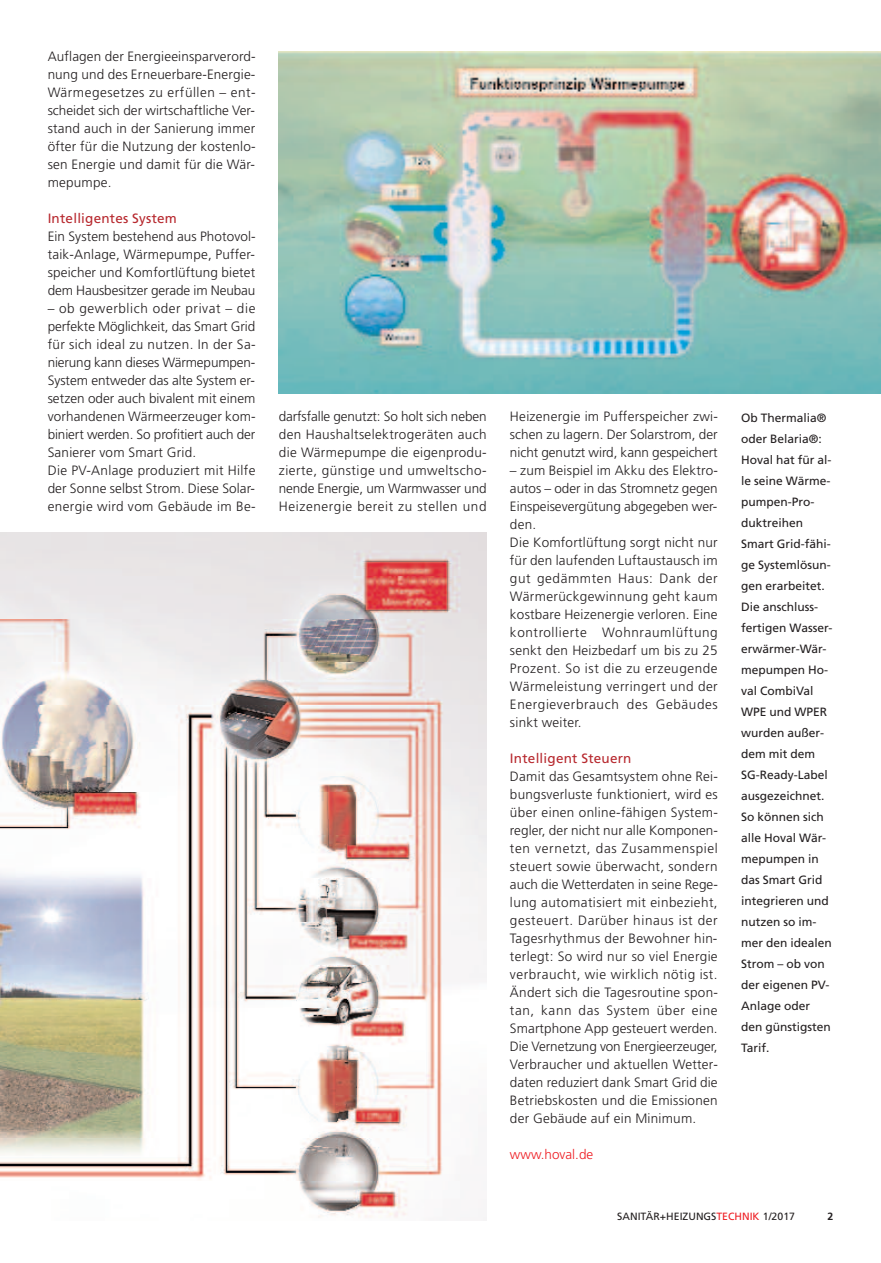
<style>
.page{position:relative;width:881px;height:1263px;background:#fff}
.page>*{position:absolute;margin:0;border:0;box-sizing:border-box;transform-origin:0 0}
.t1{font:300 13.5px/18px "Frutiger LT Std";letter-spacing:.015em;color:#231f20;text-align:justify}
.t2{font:13.5px "Frutiger LT Std";letter-spacing:.015em;color:#b7282e}
.t3{font:300 13.5px "Frutiger LT Std";color:#ee1d23}
.t4{font:12px/21px "Frutiger LT Std";color:#231f20}
.t5{font:10.5px "Frutiger LT Std";color:#231f20}
.t6{font:700 10.5px "Frutiger LT Std";color:#231f20}
.s1{color:#ee1d23}
</style>
<div class="page">
<img style="left:0;top:533px;width:486px;height:687px">
<img style="left:279px;top:51px;width:601px;height:342px">
<p class="t1" style="left:48px;top:48px;width:209px">Auflagen der Energieeinsparverord&shy;nung und des Erneuerbare-Energie-Wärmegesetzes zu erfüllen – ent&shy;scheidet sich der wirtschaftliche Ver&shy;stand auch in der Sanierung immer öfter für die Nutzung der kostenlo&shy;sen Energie und damit für die Wär&shy;mepumpe.</p>
<p class="t2" style="left:48px;top:213px;width:131px">Intelligentes System</p>
<p class="t1" style="left:48px;top:228px;width:209px">Ein System bestehend aus Photovol&shy;taik-Anlage, Wärmepumpe, Puffer&shy;speicher und Komfortlüftung bietet dem Hausbesitzer gerade im Neubau</p>
<p class="t1" style="left:48px;top:300px;width:209px;text-align:left">– ob gewerblich oder privat – die perfekte Möglichkeit, das Smart Grid für sich ideal zu nutzen. In der Sa&shy;nierung kann dieses Wärmepumpen-System entweder das alte System er&shy;setzen oder auch bivalent mit einem vorhandenen Wärmeerzeuger kom&shy;biniert werden. So profitiert auch der Sanierer vom Smart Grid.<br>Die PV-Anlage produziert mit Hilfe der Sonne selbst Strom. Diese Solar&shy;energie wird vom Gebäude im Be-</p>
<p class="t1" style="left:279px;top:408px;width:209px">darfsfalle genutzt: So holt sich neben den Haushaltselektrogeräten auch die Wärmepumpe die eigenprodu&shy;zierte, günstige und umweltscho&shy;nende Energie, um Warmwasser und Heizenergie bereit zu stellen und</p>
<p class="t1" style="left:510px;top:408px;width:209px">Heizenergie im Pufferspeicher zwi&shy;schen zu lagern. Der Solarstrom, der nicht genutzt wird, kann gespeichert</p>
<p class="t1" style="left:510px;top:462px;width:209px;text-align:left">– zum Beispiel im Akku des Elektro&shy;autos – oder in das Stromnetz gegen<br>Einspeisevergütung abgegeben wer&shy;den.<br>Die Komfortlüftung sorgt nicht nur für den laufenden Luftaustausch im gut gedämmten Haus: Dank der<br>Wärmerückgewinnung geht kaum kostbare Heizenergie verloren. Eine kontrollierte Wohnraumlüftung senkt den Heizbedarf um bis zu 25<br>Prozent. So ist die zu erzeugende<br>Wärmeleistung verringert und der<br>Energieverbrauch des Gebäudes sinkt weiter.</p>
<p class="t2" style="left:510px;top:753px;width:123px">Intelligent Steuern</p>
<p class="t1" style="left:510px;top:768px;width:209px">Damit das Gesamtsystem ohne Rei&shy;bungsverluste funktioniert, wird es über einen online-fähigen System&shy;regler, der nicht nur alle Komponen&shy;ten vernetzt, das Zusammenspiel steuert sowie überwacht, sondern auch die Wetterdaten in seine Rege&shy;lung automatisiert mit einbezieht, gesteuert. Darüber hinaus ist der Tagesrhythmus der Bewohner hin&shy;terlegt: So wird nur so viel Energie verbraucht, wie wirklich nötig ist.<br>Ändert sich die Tagesroutine spon&shy;tan, kann das System über eine Smartphone App gesteuert werden.<br>Die Vernetzung von Energieerzeuger, Verbraucher und aktuellen Wetter&shy;daten reduziert dank Smart Grid die Betriebskosten und die Emissionen der Gebäude auf ein Minimum.</p>
<p class="t3" style="left:510px;top:1149px;width:85px">www.hoval.de</p>
<p class="t4" style="left:740px;top:408px;width:93px">Ob Thermalia® oder Belaria®:<br>Hoval hat für al&shy;le seine Wärme&shy;pumpen-Pro&shy;duktreihen<br>Smart Grid-fähi&shy;ge Systemlösun&shy;gen erarbeitet.<br>Die anschluss&shy;fertigen Wasser&shy;erwärmer-Wär&shy;mepumpen Ho&shy;val CombiVal<br>WPE und WPER wurden außer&shy;dem mit dem<br>SG-Ready-Label ausgezeichnet.<br>So können sich alle Hoval Wär&shy;mepumpen in das Smart Grid integrieren und nutzen so im&shy;mer den idealen<br>Strom – ob von der eigenen PV-<br>Anlage oder den günstigsten<br>Tarif.</p>
<p class="t5" style="left:617px;top:1212px;width:179px">SANITÄR+HEIZUNGS<span class="s1">TECHNIK</span> 1/2017</p>
<p class="t6" style="left:827px;top:1212px;width:7px">2</p>
</div>
